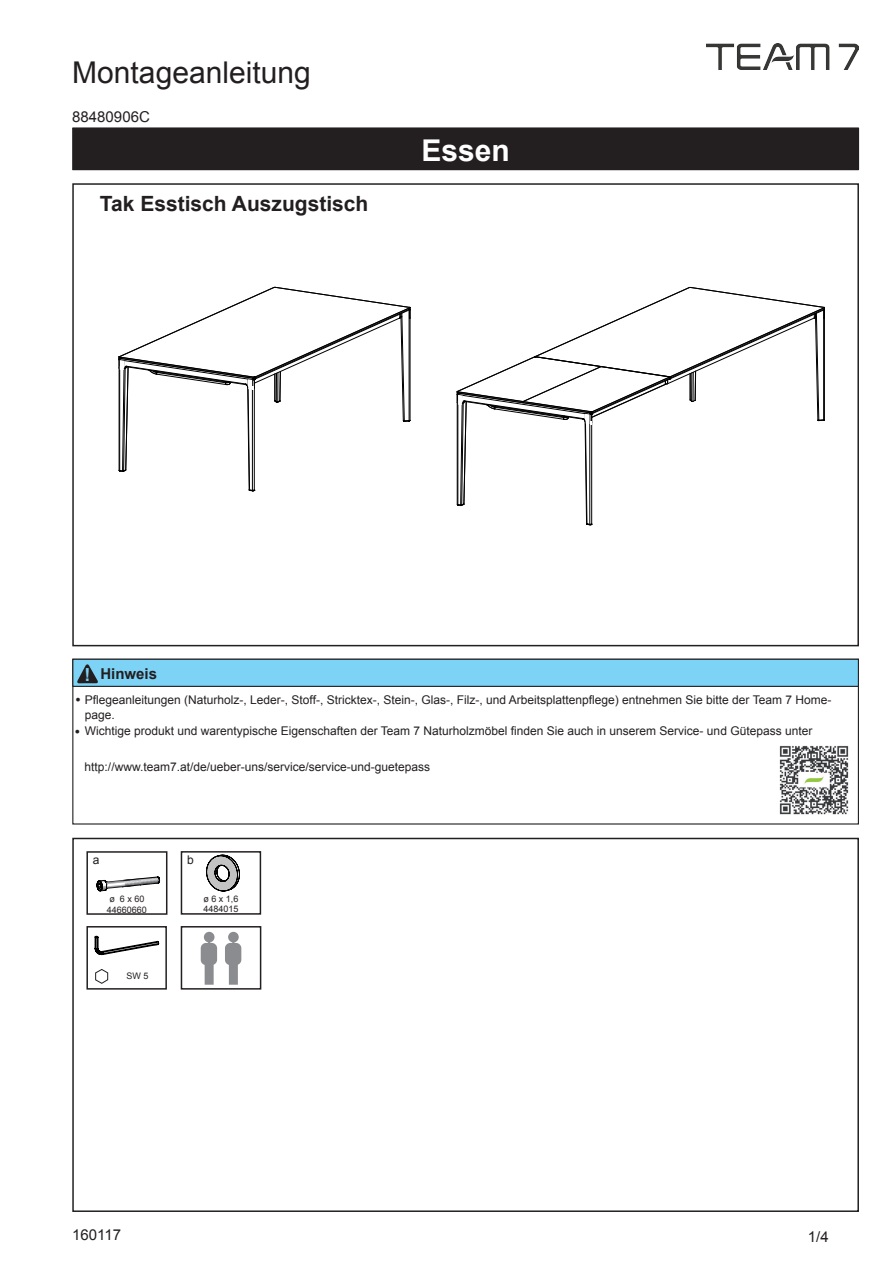
<style>
.page{position:relative;width:893px;height:1263px;background:#fff}
.page>*{position:absolute;margin:0;border:0;box-sizing:border-box;transform-origin:0 0}
.t1{font:30px "Arial";color:#231f20}
.t2{font:700 30px "Arial";color:#fff}
.t3{font:700 21px "Arial";color:#231f20}
.Datum{font:700 18px "Arial";color:#7cd3f6}
.Nummer{font:15px "Arial";color:#231f20}
.Datum-2{font:15px "Arial";color:#231f20}
.t4{font:700 15px "Arial";color:#231f20}
.Seitenzahl{font:15px "Arial";color:#231f20}
.Seitenzahl-2{font:12px/14.2px "Arial";color:#231f20}
.Datum-3{font:12px "Arial";color:#231f20}
.t5{font:9px "Arial";color:#231f20}
</style>
<div class="page">
<div style="left:72px;top:183px;width:787px;height:463px;border:2px solid #231f20"></div>
<div style="left:72px;top:838px;width:787px;height:374px;border:2px solid #231f20"></div>
<div style="left:73px;top:659px;width:785px;height:27px;background:#7cd3f6"></div>
<div style="left:72px;top:659px;width:787px;height:28px;border:1px solid #231f20"></div>
<svg style="left:77px;top:664px;width:21px;height:19px"></svg>
<img style="left:779px;top:745px;width:70px;height:70px">
<div style="left:86px;top:851px;width:81px;height:64px;border:2px solid #231f20"></div>
<svg style="left:96px;top:876px;width:64px;height:16px"></svg>
<div style="left:181px;top:851px;width:80px;height:64px;border:2px solid #231f20"></div>
<svg style="left:206px;top:854px;width:34px;height:38px"></svg>
<svg style="left:94px;top:935px;width:66px;height:21px"></svg>
<div style="left:86px;top:926px;width:81px;height:63px;border:2px solid #231f20"></div>
<svg style="left:95px;top:969px;width:13px;height:15px"></svg>
<div style="left:181px;top:926px;width:80px;height:63px;border:2px solid #231f20"></div>
<svg style="left:201px;top:932px;width:16px;height:53px"></svg>
<svg style="left:225px;top:932px;width:16px;height:53px"></svg>
<svg style="left:119px;top:287px;width:292px;height:205px"></svg>
<svg style="left:457px;top:287px;width:368px;height:239px"></svg>
<div style="left:73px;top:128px;width:786px;height:42px;background:#231f20"></div>
<img style="left:706px;top:43px;width:153px;height:27px">
<p class="t1" style="left:72px;top:53px;width:240px">Montageanleitung</p>
<p class="Nummer" style="left:72px;top:107px;width:79px">88480906C</p>
<p class="t3" style="left:100px;top:190px;width:270px">Tak Esstisch Auszugstisch</p>
<h1 class="t2" style="left:421px;top:130px;width:90px">Essen</h1>
<p class="Datum" style="left:85px;top:662px;width:7px">!</p>
<p class="t4" style="left:100px;top:663px;width:58px">Hinweis</p>
<p class="Datum-2" style="left:76px;top:690px;width:7px">•</p>
<p class="Seitenzahl-2" style="left:85px;top:693px;width:748px">Pflegeanleitungen (Naturholz-, Leder-, Stoff-, Stricktex-, Stein-, Glas-, Filz-, und Arbeitsplattenpflege) entnehmen Sie bitte der Team 7 Home&shy;page.</p>
<p class="Datum-2" style="left:75px;top:722px;width:7px">•</p>
<p class="Seitenzahl-2" style="left:85px;top:723px;width:729px">Wichtige produkt und warentypische Eigenschaften der Team 7 Naturholzmöbel finden Sie auch in unserem Service- und Gütepass unter</p>
<p class="Seitenzahl-2" style="left:85px;top:760px;width:347px">http://www.team7.at/de/ueber-uns/service/service-und-guetepass</p>
<p class="Datum-3" style="left:93px;top:852px;width:8px">a</p>
<p class="Datum-3" style="left:187px;top:852px;width:8px">b</p>
<p class="t5" style="left:109px;top:893px;width:37px">ø 6 x 60</p>
<p class="t5" style="left:107px;top:904px;width:42px">44660660</p>
<p class="t5" style="left:203px;top:892px;width:37px">ø 6 x 1,6</p>
<p class="t5" style="left:203px;top:903px;width:37px">4484015</p>
<p class="t5" style="left:126px;top:970px;width:24px">SW 5</p>
<p class="Datum-2" style="left:72px;top:1225px;width:50px">160117</p>
<p class="Seitenzahl" style="left:808px;top:1227px;width:22px">1/4</p>
</div>
